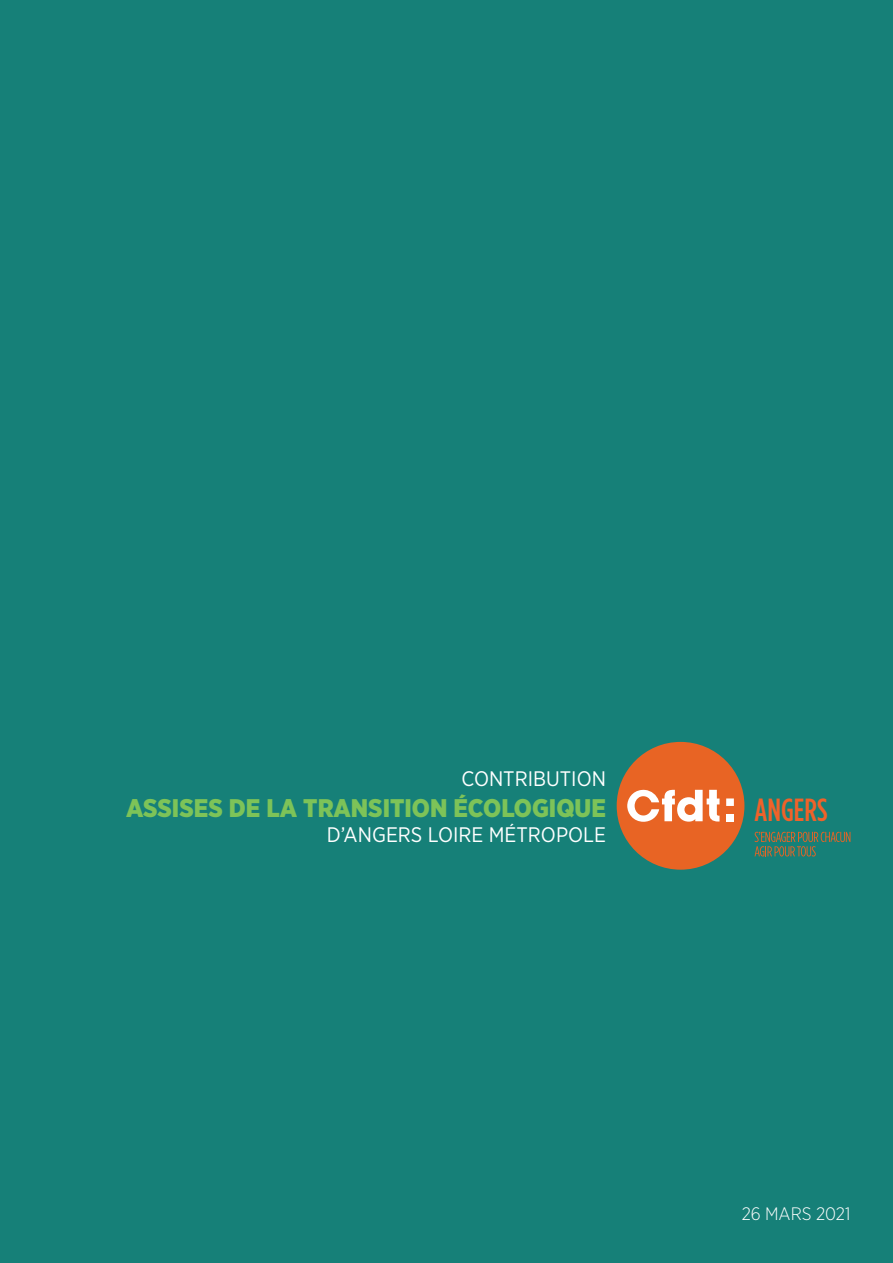
<style>
.page{position:relative;width:893px;height:1263px;background:#168078}
.page>*{position:absolute;margin:0;border:0;box-sizing:border-box;transform-origin:0 0}
.t1{font:500 31.95px "Gotham Condensed";color:#ef622a}
.t2{font:900 25.5px "Gotham Narrow";color:#7dc358}
.t3{font:21px "Gotham Narrow";color:#fff}
.t4{font:300 18px "Gotham Narrow";color:#fff}
</style>
<div class="page">
<div style="left:617px;top:742px;width:127px;height:128px;background:#e86424;border-radius:50%"></div>
<div style="left:726px;top:798px;width:8px;height:8px;background:#fff"></div>
<div style="left:726px;top:814px;width:8px;height:7px;background:#fff"></div>
<svg style="left:627px;top:790px;width:92px;height:32px"></svg>
<svg style="left:754px;top:832px;width:96px;height:24px"></svg>
<p class="t3" style="left:461px;top:766px;width:146px">CONTRIBUTION</p>
<p class="t2" style="left:126px;top:791px;width:481px">ASSISES DE LA TRANSITION ÉCOLOGIQUE</p>
<p class="t3" style="left:327px;top:822px;width:281px">D’ANGERS LOIRE MÉTROPOLE</p>
<h1 class="t1" style="left:755px;top:792px;width:74px">ANGERS</h1>
<p class="t4" style="left:742px;top:1203px;width:110px">26 MARS 2021</p>
</div>
